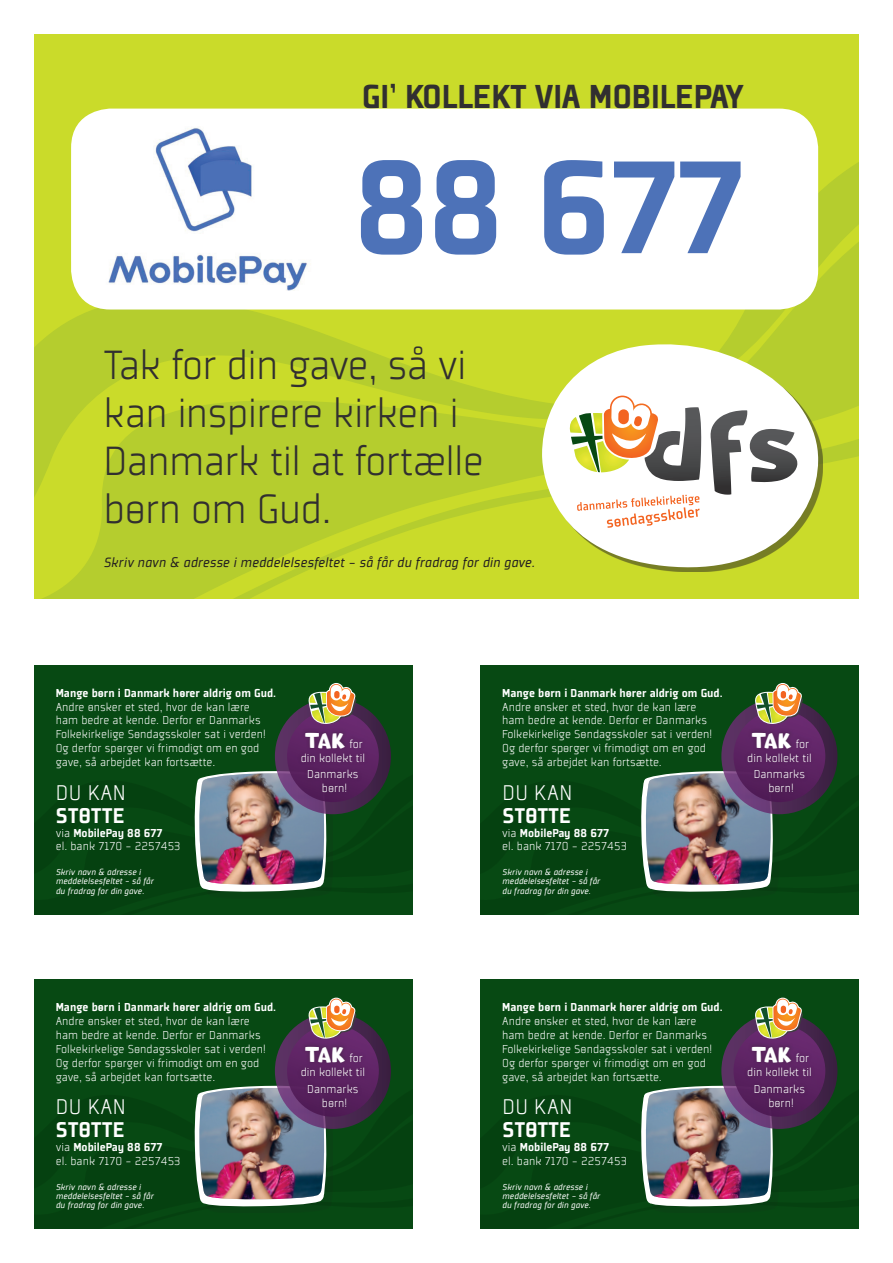
<style>
.page{position:relative;width:893px;height:1263px;background:#fff}
.page>*{position:absolute;margin:0;border:0;box-sizing:border-box;transform-origin:0 0}
.t1{font:900 145.5px "Plexes Pro";color:#4d72b8}
.t2{font:300 45px/48px "Plexes Pro";letter-spacing:-.02em;color:#312f30}
.t3{font:900 36.6px "Plexes Pro";letter-spacing:-.005em;color:#312f30}
.t4{font:900 23.4px "Plexes Pro";letter-spacing:.02em;color:#fff}
.t5{font:300 23.4px "Plexes Pro";letter-spacing:.015em;color:#fff}
.t6{font:20.4px "Comic SCF";letter-spacing:-.035em;color:#fff}
.t7{font:italic 14.85px "Plexes Pro";color:#231f20}
.t8{font:300 12.75px/14px "Plexes Pro";color:#fff}
.t9{font:900 12.75px "Plexes Pro";color:#fff}
.t10{font:italic 9.45px/9.4px "Plexes Pro";color:#fff}
.s1{font-weight:900}
.s2{font-family:"Plexes Pro";font-weight:300;font-size:12.75px}
</style>
<div class="page">
<div style="left:34px;top:34px;width:825px;height:564px;background:#cadb2a"></div>
<svg style="left:34px;top:232px;width:825px;height:366px;fill:#b5cd2e"></svg>
<div style="left:71px;top:109px;width:747px;height:200px;background:#fff;border-radius:39px"></div>
<img style="left:72px;top:120px;width:236px;height:179px">
<div style="left:546px;top:349px;width:277px;height:223px;background:#231f20;opacity:.5"></div>
<svg style="left:542px;top:344px;width:276px;height:223px;fill:#fff"></svg>
<svg style="left:710px;top:410px;width:87px;height:85px"></svg>
<svg style="left:577px;top:495px;width:123px;height:33px"></svg>
<svg style="left:569px;top:396px;width:132px;height:85px"></svg>
<div style="left:34px;top:665px;width:378px;height:249px;background:#074913"></div>
<div style="left:480px;top:665px;width:379px;height:249px;background:#074913"></div>
<div style="left:34px;top:979px;width:378px;height:250px;background:#074913"></div>
<div style="left:480px;top:979px;width:379px;height:250px;background:#074913"></div>
<svg style="left:34px;top:683px;width:378px;height:232px"></svg>
<svg style="left:480px;top:683px;width:379px;height:232px"></svg>
<img style="left:194px;top:997px;width:197px;height:212px">
<img style="left:641px;top:997px;width:197px;height:212px">
<h3 class="t3" style="left:362px;top:74px;width:384px">GI’ KOLLEKT VIA MOBILEPAY</h3>
<h1 class="t1" style="left:354px;top:117px;width:393px">88 677</h1>
<h2 class="t2" style="left:103px;top:340px;width:382px">Tak for din gave, så vi kan inspirere kirken i<br>Danmark til at fortælle børn om Gud.</h2>
<p class="t7" style="left:103px;top:554px;width:433px">Skriv navn &amp; adresse i meddelelsesfeltet - så får du fradrag for din gave.</p>
<p class="t9" style="left:56px;top:685px;width:222px">Mange børn i Danmark hører aldrig om Gud.</p>
<p class="t8" style="left:56px;top:699px;width:211px">Andre ønsker et sted, hvor de kan lære ham bedre at kende. Derfor er Danmarks Folkekirkelige Søndagsskoler sat i verden!<br>Og derfor spørger vi frimodigt om en god gave, så arbejdet kan fortsætte.</p>
<h3 class="t5" style="left:56px;top:777px;width:71px">DU KAN</h3>
<h3 class="t4" style="left:56px;top:801px;width:70px">STØTTE</h3>
<p class="t8" style="left:56px;top:825px;width:126px">via <span class="s1">MobilePay 88 677<br></span>el. bank 7170 - 2257453</p>
<p class="t10" style="left:56px;top:867px;width:100px">Skriv navn &amp; adresse i meddelelsesfeltet - så får du fradrag for din gave.</p>
<h3 class="t6" style="left:305px;top:728px;width:60px">TAK <span class="s2">for</span></h3>
<p class="t8" style="left:301px;top:749px;width:66px;line-height:16.4px;text-align:center">din kollekt til<br>Danmarks</p>
<p class="t8" style="left:322px;top:781px;width:27px">børn!</p>
<p class="t9" style="left:56px;top:999px;width:222px">Mange børn i Danmark hører aldrig om Gud.</p>
<p class="t8" style="left:56px;top:1014px;width:211px">Andre ønsker et sted, hvor de kan lære ham bedre at kende. Derfor er Danmarks Folkekirkelige Søndagsskoler sat i verden!<br>Og derfor spørger vi frimodigt om en god gave, så arbejdet kan fortsætte.</p>
<h3 class="t5" style="left:56px;top:1092px;width:71px">DU KAN</h3>
<h3 class="t4" style="left:56px;top:1115px;width:70px">STØTTE</h3>
<p class="t8" style="left:56px;top:1140px;width:126px">via <span class="s1">MobilePay 88 677<br></span>el. bank 7170 - 2257453</p>
<p class="t10" style="left:56px;top:1182px;width:100px">Skriv navn &amp; adresse i meddelelsesfeltet - så får du fradrag for din gave.</p>
<h3 class="t6" style="left:305px;top:1042px;width:60px">TAK <span class="s2">for</span></h3>
<p class="t8" style="left:301px;top:1064px;width:66px;line-height:16.4px;text-align:center">din kollekt til<br>Danmarks</p>
<p class="t8" style="left:322px;top:1095px;width:27px">børn!</p>
<p class="t9" style="left:502px;top:685px;width:222px">Mange børn i Danmark hører aldrig om Gud.</p>
<p class="t8" style="left:502px;top:699px;width:211px">Andre ønsker et sted, hvor de kan lære ham bedre at kende. Derfor er Danmarks Folkekirkelige Søndagsskoler sat i verden!<br>Og derfor spørger vi frimodigt om en god gave, så arbejdet kan fortsætte.</p>
<h3 class="t5" style="left:502px;top:777px;width:71px">DU KAN</h3>
<h3 class="t4" style="left:502px;top:801px;width:70px">STØTTE</h3>
<p class="t8" style="left:502px;top:825px;width:126px">via <span class="s1">MobilePay 88 677<br></span>el. bank 7170 - 2257453</p>
<p class="t10" style="left:502px;top:867px;width:100px">Skriv navn &amp; adresse i meddelelsesfeltet - så får du fradrag for din gave.</p>
<h3 class="t6" style="left:751px;top:728px;width:60px">TAK <span class="s2">for</span></h3>
<p class="t8" style="left:747px;top:749px;width:66px;line-height:16.4px;text-align:center">din kollekt til<br>Danmarks</p>
<p class="t8" style="left:768px;top:781px;width:27px">børn!</p>
<p class="t9" style="left:502px;top:999px;width:222px">Mange børn i Danmark hører aldrig om Gud.</p>
<p class="t8" style="left:502px;top:1014px;width:211px">Andre ønsker et sted, hvor de kan lære ham bedre at kende. Derfor er Danmarks Folkekirkelige Søndagsskoler sat i verden!<br>Og derfor spørger vi frimodigt om en god gave, så arbejdet kan fortsætte.</p>
<h3 class="t5" style="left:502px;top:1092px;width:71px">DU KAN</h3>
<h3 class="t4" style="left:502px;top:1115px;width:70px">STØTTE</h3>
<p class="t8" style="left:502px;top:1140px;width:126px">via <span class="s1">MobilePay 88 677<br></span>el. bank 7170 - 2257453</p>
<p class="t10" style="left:502px;top:1182px;width:100px">Skriv navn &amp; adresse i meddelelsesfeltet - så får du fradrag for din gave.</p>
<h3 class="t6" style="left:751px;top:1042px;width:60px">TAK <span class="s2">for</span></h3>
<p class="t8" style="left:747px;top:1064px;width:66px;line-height:16.4px;text-align:center">din kollekt til<br>Danmarks</p>
<p class="t8" style="left:768px;top:1095px;width:27px">børn!</p>
</div>
